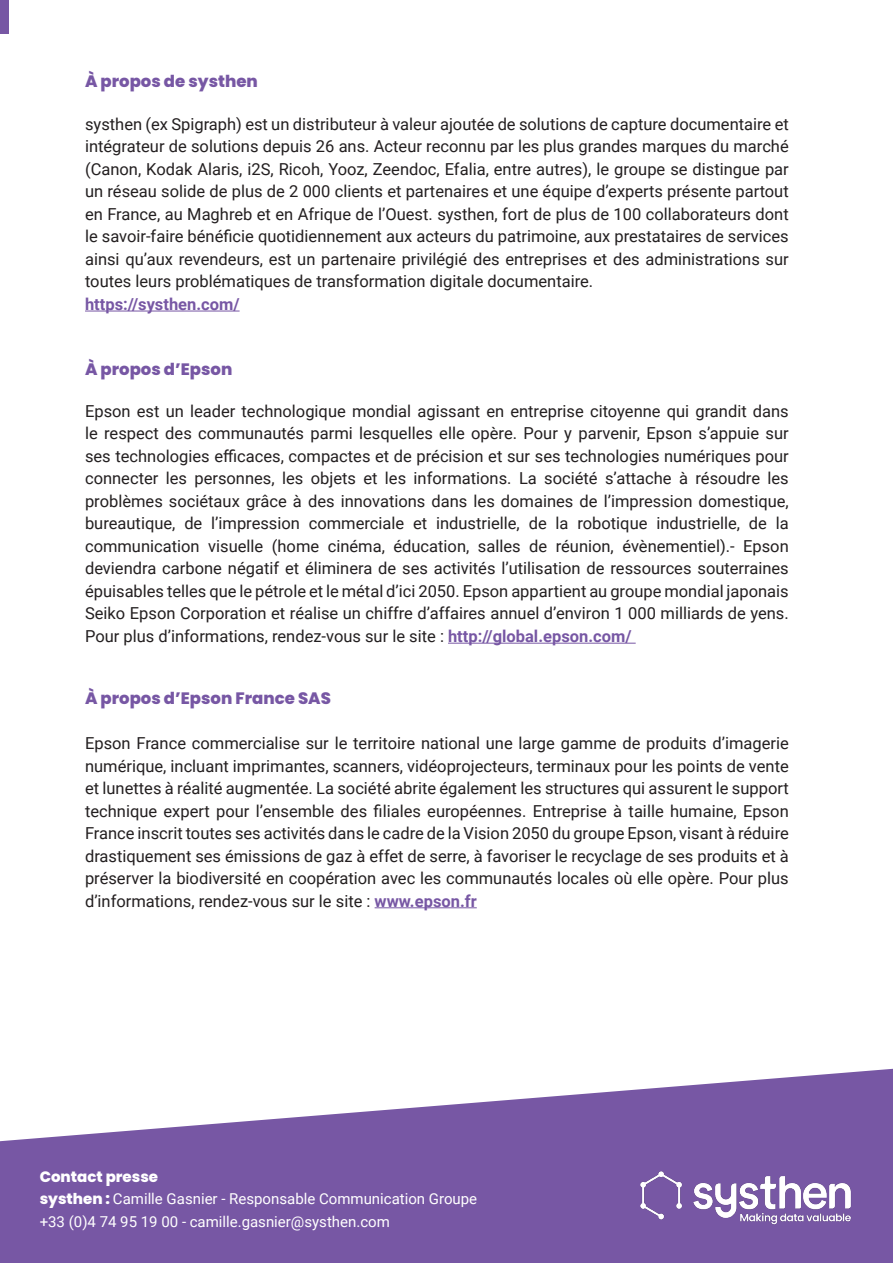
<style>
.page{position:relative;width:893px;height:1263px;background:#fff}
.page>*{position:absolute;margin:0;border:0;box-sizing:border-box;transform-origin:0 0}
.t1{font:16.5px/22.5px "Roboto";color:#231f20;text-align:justify}
.t2{font:800 16.5px "Poppins";color:#7757a4}
.t3{font:700 16.5px "Roboto";color:#7757a4}
.t4{font:15px "Roboto";color:#fff}
.t5{font:800 15px "Poppins";color:#fff}
.s1{font-weight:700;color:#7757a4}
.s2{font-family:"Poppins";font-weight:800}
</style>
<div class="page">
<svg style="left:0;top:1069px;width:893px;height:194px;fill:#7757a4"></svg>
<img style="left:635px;top:1166px;width:222px;height:61px">
<div style="left:0;top:0;width:9px;height:33px;background:#7757a4"></div>
<hr style="left:85px;top:311px;width:155px;height:1px;background:#7757a4">
<hr style="left:448px;top:643px;width:188px;height:1px;background:#7757a4">
<hr style="left:375px;top:907px;width:102px;height:1px;background:#7757a4">
<p class="t2" style="left:85px;top:72px;width:174px">À propos de systhen</p>
<p class="t1" style="left:85px;top:112px;width:705px">systhen (ex Spigraph) est un distributeur à valeur ajoutée de solutions de capture documentaire et intégrateur de solutions depuis 26 ans. Acteur reconnu par les plus grandes marques du marché (Canon, Kodak Alaris, i2S, Ricoh, Yooz, Zeendoc, Efalia, entre autres), le groupe se distingue par un réseau solide de plus de 2 000 clients et partenaires et une équipe d’experts présente partout en France, au Maghreb et en Afrique de l’Ouest. systhen, fort de plus de 100 collaborateurs dont le savoir-faire bénéficie quotidiennement aux acteurs du patrimoine, aux prestataires de services ainsi qu’aux revendeurs, est un partenaire privilégié des entreprises et des administrations sur toutes leurs problématiques de transformation digitale documentaire.</p>
<p class="t3" style="left:85px;top:292px;width:156px">https://systhen.com/</p>
<p class="t2" style="left:85px;top:359px;width:149px">À propos d’Epson</p>
<p class="t1" style="left:85px;top:399px;width:705px">Epson est un leader technologique mondial agissant en entreprise citoyenne qui grandit dans le respect des communautés parmi lesquelles elle opère. Pour y parvenir, Epson s’appuie sur ses technologies efficaces, compactes et de précision et sur ses technologies numériques pour connecter les personnes, les objets et les informations. La société s’attache à résoudre les problèmes sociétaux grâce à des innovations dans les domaines de l’impression domestique, bureautique, de l’impression commerciale et industrielle, de la robotique industrielle, de la communication visuelle (home cinéma, éducation, salles de réunion, évènementiel).- Epson deviendra carbone négatif et éliminera de ses activités l’utilisation de ressources souterraines épuisables telles que le pétrole et le métal d’ici 2050. Epson appartient au groupe mondial japonais Seiko Epson Corporation et réalise un chiffre d’affaires annuel d’environ 1 000 milliards de yens.<br>Pour plus d’informations, rendez-vous sur le site : <span class="s1">http://global.epson.com/</span></p>
<p class="t2" style="left:85px;top:689px;width:247px">À propos d’Epson France SAS</p>
<p class="t1" style="left:85px;top:731px;width:705px">Epson France commercialise sur le territoire national une large gamme de produits d’imagerie numérique, incluant imprimantes, scanners, vidéoprojecteurs, terminaux pour les points de vente et lunettes à réalité augmentée. La société abrite également les structures qui assurent le support technique expert pour l’ensemble des filiales européennes. Entreprise à taille humaine, Epson France inscrit toutes ses activités dans le cadre de la Vision 2050 du groupe Epson, visant à réduire drastiquement ses émissions de gaz à effet de serre, à favoriser le recyclage de ses produits et à préserver la biodiversité en coopération avec les communautés locales où elle opère. Pour plus d’informations, rendez-vous sur le site : <span class="s1">www.epson.fr</span></p>
<p class="t5" style="left:40px;top:1168px;width:120px">Contact presse</p>
<p class="t4" style="left:40px;top:1188px;width:439px"><span class="s2">systhen :</span> Camille Gasnier - Responsable Communication Groupe</p>
<p class="t4" style="left:40px;top:1211px;width:352px">+33 (0)4 74 95 19 00 - camille.gasnier@systhen.com</p>
</div>
